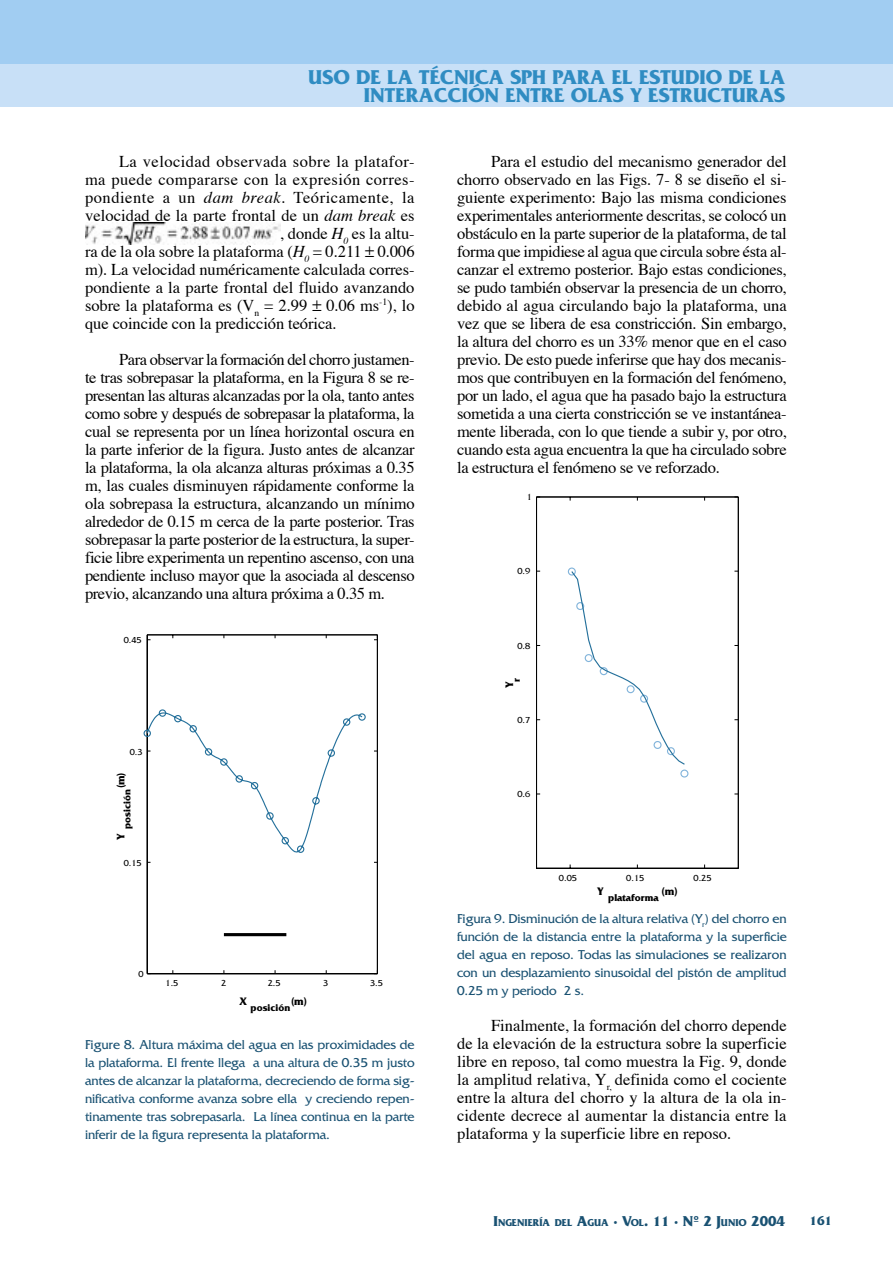
<style>
.page{position:relative;width:893px;height:1263px;background:#fff}
.page>*{position:absolute;margin:0;border:0;box-sizing:border-box;transform-origin:0 0}
.t1{font:700 21px/18px "Friz Quadrata";color:#2f8cc2;text-align:right}
.t2{font:16.5px/18px "Times";letter-spacing:-.005em;color:#000;text-align:justify}
.t3{font:16.5px "Times";letter-spacing:.025em;color:#000}
.t4{font:16.5px "Times";letter-spacing:.03em;color:#000}
.t5{font:13.5px/18px "Friz Quadrata";letter-spacing:-.01em;color:#195172;text-align:justify}
.t6{font:700 13.5px "Friz Quadrata";color:#195172}
.t7{font:700 11.4px "Friz Quadrata";color:#000}
.t8{font:700 10.5px "Friz Quadrata";color:#195172}
.t9{font:700 10.35px "Friz Quadrata";color:#000}
.t10{font:700 10.2px "Friz Quadrata";color:#000}
.t11{font:9.15px "Friz Quadrata";color:#000}
.s1{font-style:italic}
.s2{font-size:15px}
</style>
<div class="page">
<div style="left:0;top:0;width:893px;height:106px;background:#c8e0f7"></div>
<div style="left:0;top:0;width:893px;height:64px;background:#a1cdf2"></div>
<img style="left:85px;top:223px;width:195px;height:21px">
<hr style="left:147px;top:634px;width:230px;height:1px;background:#000">
<hr style="left:147px;top:973px;width:230px;height:1px;background:#000">
<hr style="left:377px;top:635px;width:1px;height:339px;background:#000">
<hr style="left:147px;top:635px;width:1px;height:339px;background:#000">
<svg style="left:143px;top:709px;width:223px;height:144px"></svg>
<hr style="left:224px;top:933px;width:62px;height:3px;background:#000">
<hr style="left:536px;top:497px;width:202px;height:1px;background:#000">
<hr style="left:536px;top:868px;width:202px;height:1px;background:#000">
<hr style="left:738px;top:497px;width:1px;height:371px;background:#000">
<hr style="left:536px;top:497px;width:1px;height:371px;background:#000">
<svg style="left:567px;top:567px;width:122px;height:211px"></svg>
<p class="t1" style="left:308px;top:68px;width:478px">USO DE LA TÉCNICA SPH PARA EL ESTUDIO DE LA<br>INTERACCIÓN ENTRE OLAS Y ESTRUCTURAS</p>
<p class="t3" style="left:119px;top:151px;width:297px">La velocidad observada sobre la platafor-</p>
<p class="t3" style="left:85px;top:169px;width:331px">ma puede compararse con la expresión corres-</p>
<p class="t4" style="left:85px;top:187px;width:331px">pondiente a un <span class="s1">dam break</span>. Teóricamente, la</p>
<p class="t2" style="left:85px;top:207px;width:331px">velocidad de la parte frontal de un <span class="s1">dam break</span> es</p>
<p class="t2" style="left:280px;top:225px;width:136px">, donde <span class="s1">H</span><sub>0</sub> es la altu-</p>
<p class="t2" style="left:85px;top:243px;width:331px">ra de la ola sobre la plataforma (<span class="s1">H</span><sub>0</sub> = 0.211 0.006</p>
<p class="t2" style="left:85px;top:261px;width:331px">m). La velocidad numéricamente calculada corres-</p>
<p class="t2" style="left:85px;top:279px;width:331px">pondiente a la parte frontal del fluido avanzando</p>
<p class="t2" style="left:85px;top:297px;width:331px">sobre la plataforma es (V<sub>n</sub> = 2.99 0.06 ms<sup>-1</sup>), lo</p>
<p class="t2" style="left:85px;top:315px;width:253px">que coincide con la predicción teórica.</p>
<p class="t2" style="left:85px;top:351px;width:331px;text-indent:34px">Para observar la formación del chorro justamen&shy;te tras sobrepasar la plataforma, en la Figura 8 se re&shy;presentan las alturas alcanzadas por la ola, tanto antes como sobre y después de sobrepasar la plataforma, la cual se representa por un línea horizontal oscura en la parte inferior de la figura. Justo antes de alcanzar la plataforma, la ola alcanza alturas próximas a 0.35 m, las cuales disminuyen rápidamente conforme la ola sobrepasa la estructura, alcanzando un mínimo alrededor de 0.15 m cerca de la parte posterior. Tras sobrepasar la parte posterior de la estructura, la super&shy;ficie libre experimenta un repentino ascenso, con una pendiente incluso mayor que la asociada al descenso previo, alcanzando una altura próxima a 0.35 m.</p>
<p class="t11" style="left:124px;top:635px;width:19px">0.45</p>
<p class="t11" style="left:130px;top:747px;width:14px">0.3</p>
<p class="t7" style="left:115px;top:788px;width:17px;rotate:-90deg">(m)</p>
<p class="t10" style="left:121px;top:829px;width:41px;rotate:-90deg">posición</p>
<p class="t7" style="left:115px;top:840px;width:8px;rotate:-90deg">Y</p>
<p class="t11" style="left:124px;top:858px;width:19px">0.15</p>
<p class="t11" style="left:138px;top:969px;width:7px">0</p>
<p class="t11" style="left:166px;top:978px;width:14px">1.5</p>
<p class="t11" style="left:221px;top:978px;width:7px">2</p>
<p class="t11" style="left:268px;top:978px;width:14px">2.5</p>
<p class="t11" style="left:323px;top:978px;width:7px">3</p>
<p class="t11" style="left:370px;top:978px;width:14px">3.5</p>
<p class="t7" style="left:291px;top:995px;width:17px">(m)</p>
<p class="t7" style="left:240px;top:995px;width:9px">X</p>
<p class="t10" style="left:251px;top:1002px;width:41px">posición</p>
<p class="t5" style="left:85px;top:1035px;width:331px">Figure 8. Altura máxima del agua en las proximidades de la plataforma. El frente llega a una altura de 0.35 m justo antes de alcanzar la plataforma, decreciendo de forma sig&shy;nificativa conforme avanza sobre ella y creciendo repen&shy;tinamente tras sobrepasarla. La línea continua en la parte inferir de la figura representa la plataforma.</p>
<p class="t2" style="left:457px;top:153px;width:331px;text-indent:34px">Para el estudio del mecanismo generador del chorro observado en las Figs. 7- 8 se diseño el si&shy;guiente experimento: Bajo las misma condiciones experimentales anteriormente descritas, se colocó un obstáculo en la parte superior de la plataforma, de tal forma que impidiese al agua que circula sobre ésta al&shy;canzar el extremo posterior. Bajo estas condiciones, se pudo también observar la presencia de un chorro, debido al agua circulando bajo la plataforma, una vez que se libera de esa constricción. Sin embargo, la altura del chorro es un 33% menor que en el caso previo. De esto puede inferirse que hay dos mecanis&shy;mos que contribuyen en la formación del fenómeno, por un lado, el agua que ha pasado bajo la estructura sometida a una cierta constricción se ve instantánea&shy;mente liberada, con lo que tiende a subir y, por otro, cuando esta agua encuentra la que ha circulado sobre la estructura el fenómeno se ve reforzado.</p>
<p class="t11" style="left:527px;top:492px;width:7px">1</p>
<p class="t11" style="left:517px;top:566px;width:14px">0.9</p>
<p class="t11" style="left:517px;top:641px;width:14px">0.8</p>
<p class="t9" style="left:511px;top:682px;width:5px;rotate:-90deg">r</p>
<p class="t7" style="left:503px;top:688px;width:8px;rotate:-90deg">Y</p>
<p class="t11" style="left:517px;top:715px;width:14px">0.7</p>
<p class="t11" style="left:517px;top:789px;width:14px">0.6</p>
<p class="t11" style="left:559px;top:873px;width:19px">0.05</p>
<p class="t11" style="left:626px;top:873px;width:19px">0.15</p>
<p class="t11" style="left:693px;top:873px;width:19px">0.25</p>
<p class="t7" style="left:661px;top:885px;width:18px">(m)</p>
<p class="t7" style="left:597px;top:885px;width:8px">Y</p>
<p class="t9" style="left:608px;top:892px;width:52px">plataforma</p>
<p class="t5" style="left:457px;top:909px;width:331px">Figura 9. Disminución de la altura relativa (Y<sub>r</sub>) del chorro en función de la distancia entre la plataforma y la superficie del agua en reposo. Todas las simulaciones se realizaron con un desplazamiento sinusoidal del pistón de amplitud 0.25 m y periodo 2 s.</p>
<p class="t2" style="left:457px;top:1017px;width:331px;text-indent:34px">Finalmente, la formación del chorro depende de la elevación de la estructura sobre la superficie libre en reposo, tal como muestra la Fig. 9, donde la amplitud relativa, Y<sub>r,</sub> definida como el cociente entre la altura del chorro y la altura de la ola in&shy;cidente decrece al aumentar la distancia entre la plataforma y la superficie libre en reposo.</p>
<p class="t8" style="left:494px;top:1216px;width:293px"><span class="s2">I</span>NGENIERÍA DEL <span class="s2">A</span>GUA <span class="s2">· V</span>OL<span class="s2">. 11 · Nº 2 J</span>UNIO <span class="s2">2004</span></p>
<p class="t6" style="left:809px;top:1213px;width:24px">161</p>
</div>
